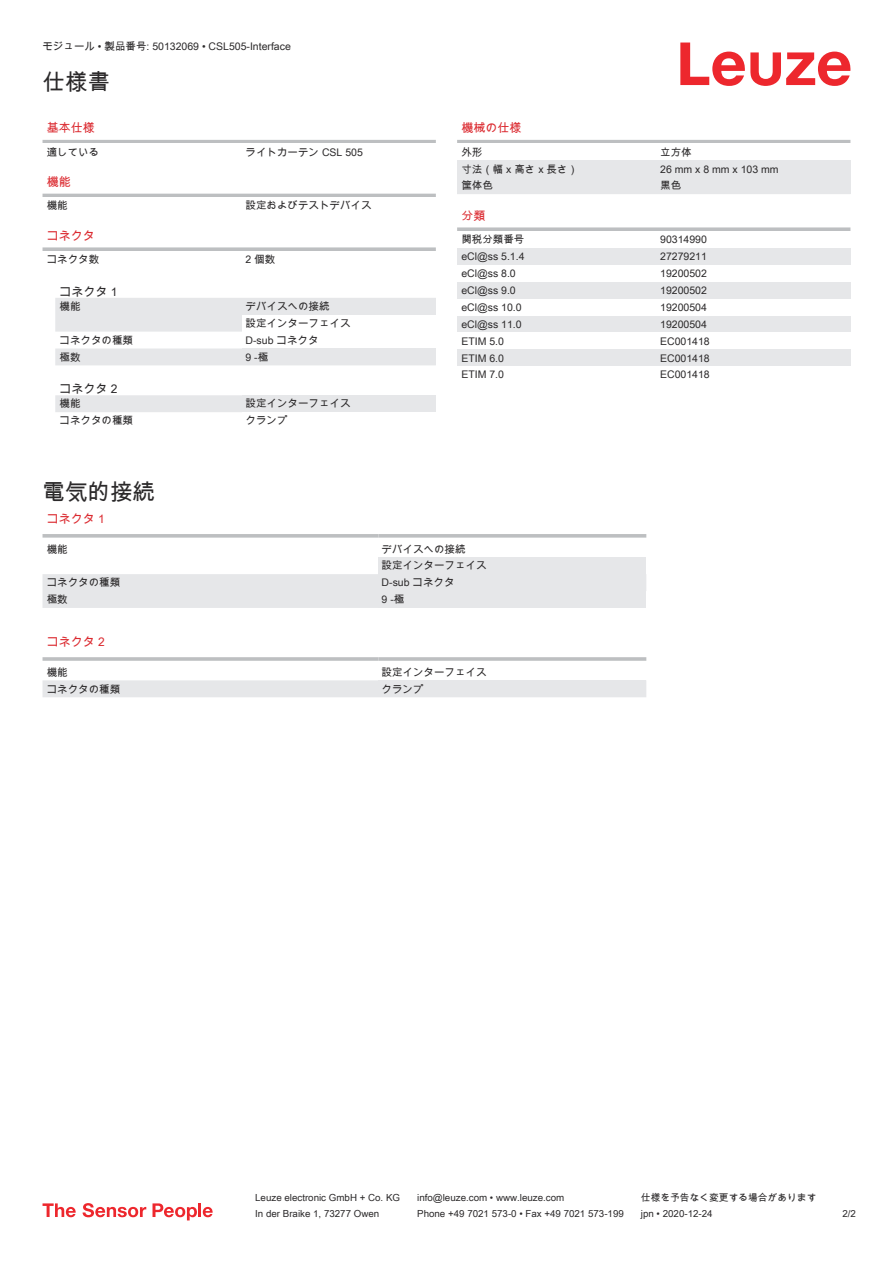
<style>
.page{position:relative;width:893px;height:1263px;background:#fff}
.page>*{position:absolute;margin:0;border:0;box-sizing:border-box;transform-origin:0 0}
.t1{font:22.5px "Arial Unicode MS";color:#2b292a}
.t2{font:12px "Arial Unicode MS";color:#db2a30}
.t3{font:12px "Arial Unicode MS";color:#2b292a}
.t4{font:10.5px/17px "Arial Unicode MS";color:#2b292a}
.t5{font:9.75px "Arial Unicode MS";color:#2b292a}
</style>
<div class="page">
<svg style="left:680px;top:43px;width:170px;height:43px"></svg>
<svg style="left:55px;top:298px;width:380px;height:114px"></svg>
<hr style="left:43px;top:140px;width:393px;height:3px;background:#bdbfc1">
<hr style="left:43px;top:194px;width:393px;height:3px;background:#bdbfc1">
<svg style="left:43px;top:247px;width:393px;height:4px;background:#c4c6c7"></svg>
<div style="left:242px;top:298px;width:194px;height:17px;background:#e6e7e9"></div>
<div style="left:242px;top:315px;width:194px;height:17px;background:#fff"></div>
<div style="left:242px;top:332px;width:194px;height:16px;background:#fff"></div>
<div style="left:242px;top:348px;width:194px;height:17px;background:#e6e7e9"></div>
<div style="left:242px;top:395px;width:194px;height:17px;background:#e6e7e9"></div>
<div style="left:43px;top:574px;width:335px;height:34px;background:#e6e7e9"></div>
<svg style="left:43px;top:534px;width:335px;height:4px"></svg>
<svg style="left:378px;top:534px;width:268px;height:4px"></svg>
<div style="left:378px;top:557px;width:268px;height:17px;background:#e6e7e9"></div>
<div style="left:378px;top:574px;width:268px;height:17px;background:#e6e7e9"></div>
<div style="left:378px;top:591px;width:268px;height:17px;background:#e6e7e9"></div>
<div style="left:43px;top:680px;width:335px;height:17px;background:#e6e7e9"></div>
<hr style="left:43px;top:657px;width:335px;height:4px;background:#c3c5c7">
<svg style="left:378px;top:657px;width:268px;height:4px"></svg>
<div style="left:378px;top:680px;width:268px;height:17px;background:#e6e7e9"></div>
<hr style="left:457px;top:140px;width:393px;height:3px;background:#bdbfc1">
<div style="left:457px;top:160px;width:200px;height:17px;background:#e6e7e9"></div>
<div style="left:657px;top:160px;width:193px;height:17px;background:#e6e7e9"></div>
<div style="left:457px;top:177px;width:200px;height:17px;background:#e6e7e9"></div>
<div style="left:657px;top:177px;width:193px;height:17px;background:#e6e7e9"></div>
<svg style="left:457px;top:227px;width:393px;height:4px;background:#c4c6c8"></svg>
<div style="left:457px;top:248px;width:200px;height:17px;background:#e6e7e9"></div>
<div style="left:657px;top:248px;width:193px;height:17px;background:#e6e7e9"></div>
<div style="left:457px;top:282px;width:200px;height:17px;background:#e6e7e9"></div>
<div style="left:657px;top:282px;width:193px;height:17px;background:#e6e7e9"></div>
<div style="left:457px;top:316px;width:200px;height:16px;background:#e6e7e9"></div>
<div style="left:657px;top:316px;width:193px;height:16px;background:#e6e7e9"></div>
<div style="left:457px;top:349px;width:200px;height:17px;background:#e6e7e9"></div>
<div style="left:657px;top:349px;width:193px;height:17px;background:#e6e7e9"></div>
<svg style="left:43px;top:1203px;width:33px;height:14px"></svg>
<svg style="left:83px;top:1203px;width:63px;height:14px"></svg>
<svg style="left:153px;top:1203px;width:44px;height:17px"></svg>
<hr style="left:198px;top:1203px;width:3px;height:14px;background:#ed272d">
<svg style="left:203px;top:1207px;width:10px;height:10px"></svg>
<p class="t4" style="left:43px;top:38px;width:250px">モジュール • 製品番号: 50132069 • CSL505-Interface</p>
<h1 class="t1" style="left:43px;top:66px;width:69px">仕様書</h1>
<p class="t2" style="left:47px;top:119px;width:49px">基本仕様</p>
<p class="t4" style="left:47px;top:143px;width:54px">適している</p>
<p class="t4" style="left:246px;top:143px;width:119px">ライトカーテン CSL 505</p>
<p class="t2" style="left:47px;top:173px;width:25px">機能</p>
<p class="t4" style="left:47px;top:197px;width:22px">機能</p>
<p class="t4" style="left:246px;top:197px;width:127px">設定およびテストデバイス</p>
<p class="t2" style="left:47px;top:227px;width:49px">コネクタ</p>
<p class="t4" style="left:47px;top:251px;width:54px">コネクタ数</p>
<p class="t4" style="left:246px;top:251px;width:31px">2 個数</p>
<p class="t3" style="left:60px;top:283px;width:60px">コネクタ 1</p>
<p class="t4" style="left:60px;top:298px;width:22px">機能</p>
<p class="t4" style="left:246px;top:298px;width:106px">デバイスへの接続<br>設定インターフェイス</p>
<p class="t4" style="left:60px;top:331px;width:75px">コネクタの種類</p>
<p class="t4" style="left:246px;top:331px;width:74px">D-sub コネクタ</p>
<p class="t4" style="left:60px;top:348px;width:22px">極数</p>
<p class="t4" style="left:246px;top:348px;width:24px">9 -極</p>
<p class="t3" style="left:60px;top:380px;width:60px">コネクタ 2</p>
<p class="t4" style="left:60px;top:395px;width:22px">機能</p>
<p class="t4" style="left:246px;top:395px;width:106px">設定インターフェイス</p>
<p class="t4" style="left:60px;top:412px;width:75px">コネクタの種類</p>
<p class="t4" style="left:246px;top:412px;width:43px">クランプ</p>
<p class="t2" style="left:461px;top:119px;width:61px">機械の仕様</p>
<p class="t4" style="left:461px;top:143px;width:22px">外形</p>
<p class="t4" style="left:660px;top:143px;width:33px">立方体</p>
<p class="t4" style="left:461px;top:160px;width:118px">寸法（幅 x 高さ x 長さ）</p>
<p class="t4" style="left:660px;top:160px;width:120px">26 mm x 8 mm x 103 mm</p>
<p class="t4" style="left:461px;top:177px;width:33px">筐体色</p>
<p class="t4" style="left:660px;top:177px;width:22px">黒色</p>
<p class="t2" style="left:461px;top:207px;width:25px">分類</p>
<p class="t4" style="left:461px;top:231px;width:64px">関税分類番号</p>
<p class="t4" style="left:660px;top:231px;width:48px">90314990</p>
<p class="t4" style="left:461px;top:248px;width:65px">eCl@ss 5.1.4</p>
<p class="t4" style="left:660px;top:248px;width:48px">27279211</p>
<p class="t4" style="left:461px;top:265px;width:56px">eCl@ss 8.0</p>
<p class="t4" style="left:660px;top:265px;width:48px">19200502</p>
<p class="t4" style="left:461px;top:281px;width:56px">eCl@ss 9.0</p>
<p class="t4" style="left:660px;top:281px;width:48px">19200502</p>
<p class="t4" style="left:461px;top:298px;width:62px">eCl@ss 10.0</p>
<p class="t4" style="left:660px;top:298px;width:48px">19200504</p>
<p class="t4" style="left:461px;top:315px;width:62px">eCl@ss 11.0</p>
<p class="t4" style="left:660px;top:315px;width:48px">19200504</p>
<p class="t4" style="left:461px;top:332px;width:44px">ETIM 5.0</p>
<p class="t4" style="left:660px;top:332px;width:51px">EC001418</p>
<p class="t4" style="left:461px;top:349px;width:44px">ETIM 6.0</p>
<p class="t4" style="left:660px;top:349px;width:51px">EC001418</p>
<p class="t4" style="left:461px;top:366px;width:44px">ETIM 7.0</p>
<p class="t4" style="left:660px;top:366px;width:51px">EC001418</p>
<h1 class="t1" style="left:43px;top:476px;width:114px">電気的接続</h1>
<p class="t2" style="left:47px;top:510px;width:60px">コネクタ 1</p>
<p class="t4" style="left:47px;top:540px;width:22px">機能</p>
<p class="t4" style="left:382px;top:540px;width:106px">デバイスへの接続<br>設定インターフェイス</p>
<p class="t4" style="left:47px;top:574px;width:75px">コネクタの種類</p>
<p class="t4" style="left:382px;top:574px;width:74px">D-sub コネクタ</p>
<p class="t4" style="left:47px;top:591px;width:22px">極数</p>
<p class="t4" style="left:382px;top:591px;width:24px">9 -極</p>
<p class="t2" style="left:47px;top:633px;width:60px">コネクタ 2</p>
<p class="t4" style="left:47px;top:663px;width:22px">機能</p>
<p class="t4" style="left:382px;top:663px;width:106px">設定インターフェイス</p>
<p class="t4" style="left:47px;top:680px;width:75px">コネクタの種類</p>
<p class="t4" style="left:382px;top:680px;width:43px">クランプ</p>
<p class="t5" style="left:255px;top:1191px;width:146px">Leuze electronic GmbH + Co. KG</p>
<p class="t5" style="left:417px;top:1191px;width:149px">info@leuze.com • www.leuze.com</p>
<p class="t5" style="left:641px;top:1191px;width:177px">仕様を予告なく変更する場合があります</p>
<p class="t5" style="left:255px;top:1206px;width:126px">In der Braike 1, 73277 Owen</p>
<p class="t5" style="left:417px;top:1206px;width:208px">Phone +49 7021 573-0 • Fax +49 7021 573-199</p>
<p class="t5" style="left:641px;top:1206px;width:73px">jpn • 2020-12-24</p>
<p class="t5" style="left:842px;top:1206px;width:15px">2 /2</p>
</div>
